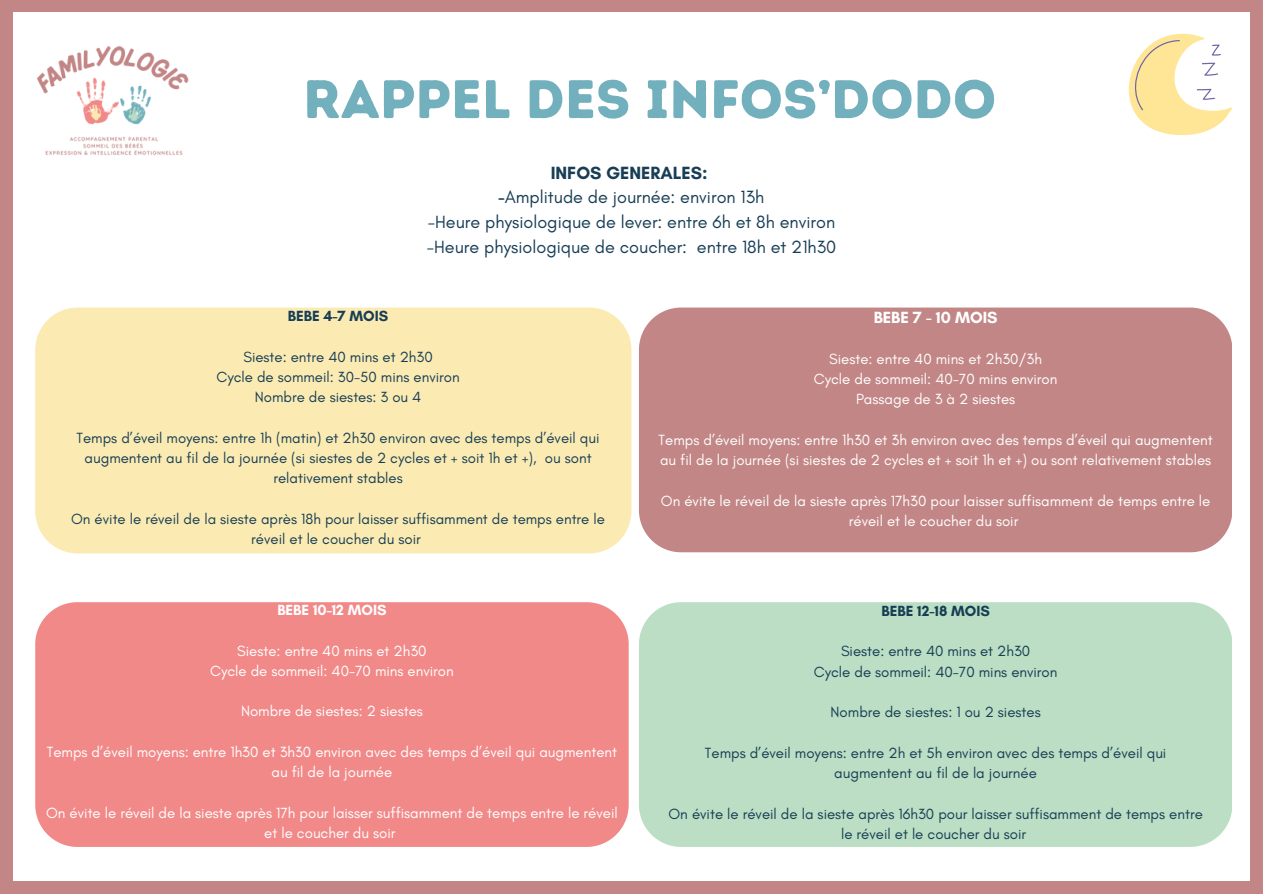
<style>
.page{position:relative;width:1263px;height:894px;background:#fff}
.page>*{position:absolute;margin:0;border:0;box-sizing:border-box;transform-origin:0 0}
.t1{font:54px "Intro Rust Base";color:#72b0bd}
.t2{font:18px "Glacial Indifference";color:#183e55}
.t3{font:700 18px "Glacial Indifference";color:#183e55}
.t4{font:700 16.5px "Glacial Indifference";color:#fff}
.t5{font:15px/20.2px "Glacial Indifference";color:#183e55;text-align:center}
.t6{font:15px/20.2px "Glacial Indifference";color:#fff;text-align:center}
.t7{font:700 15px "Glacial Indifference";color:#183e55}
.t8{font:700 15px "Glacial Indifference";color:#fff}
.s1{font-weight:700}
</style>
<div class="page">
<div style="left:0;top:0;width:1263px;height:893px;background:#c38686"></div>
<div style="left:13px;top:12px;width:1237px;height:869px;background:#fff"></div>
<img style="left:36px;top:46px;width:153px;height:109px">
<svg style="left:1128px;top:34px;width:104px;height:101px"></svg>
<div style="left:35px;top:307px;width:596px;height:246px;background:#fbebb3"></div>
<div style="left:639px;top:307px;width:593px;height:245px;background:#c38686"></div>
<div style="left:35px;top:602px;width:593px;height:244px;background:#f28989"></div>
<div style="left:639px;top:602px;width:593px;height:244px;background:#bbdec4"></div>
<h1 class="t1" style="left:303px;top:67px;width:694px">RAPPEL DES INFOS’DODO</h1>
<h3 class="t3" style="left:551px;top:161px;width:159px">INFOS GENERALES:</h3>
<h3 class="t2" style="left:499px;top:186px;width:267px"><span class="s1">-</span>Amplitude de journée: environ 13h</h3>
<h3 class="t2" style="left:428px;top:211px;width:409px">-Heure physiologique de lever: entre 6h et 8h environ</h3>
<h3 class="t2" style="left:427px;top:236px;width:262px">-Heure physiologique de coucher:</h3>
<p class="t2" style="left:697px;top:236px;width:141px">entre 18h et 21h30</p>
<p class="t7" style="left:288px;top:307px;width:102px">BEBE 4-7 MOIS</p>
<h4 class="t5" style="left:243px;top:346px;width:191px">Sieste: entre 40 mins et 2h30</h4>
<p class="t5" style="left:216px;top:366px;width:245px">Cycle de sommeil: 30-50 mins environ</p>
<p class="t5" style="left:255px;top:387px;width:168px">Nombre de siestes: 3 ou 4</p>
<p class="t5" style="left:77px;top:427px;width:524px">Temps d’éveil moyens: entre 1h (matin) et 2h30 environ avec des temps d’éveil qui augmentent au fil de la journée (si siestes de 2 cycles et + soit 1h et +), ou sont relativement stables</p>
<p class="t5" style="left:71px;top:508px;width:535px">On évite le réveil de la sieste après 18h pour laisser suffisamment de temps entre le réveil et le coucher du soir</p>
<p class="t8" style="left:277px;top:600px;width:111px">BEBE 10-12 MOIS</p>
<p class="t6" style="left:237px;top:640px;width:191px">Sieste: entre 40 mins et 2h30</p>
<p class="t6" style="left:210px;top:660px;width:245px">Cycle de sommeil: 40-70 mins environ</p>
<h4 class="t6" style="left:241px;top:700px;width:183px">Nombre de siestes: 2 siestes</h4>
<p class="t6" style="left:47px;top:741px;width:572px">Temps d’éveil moyens: entre 1h30 et 3h30 environ avec des temps d’éveil qui augmentent au fil de la journée</p>
<p class="t6" style="left:46px;top:802px;width:573px">On évite le réveil de la sieste après 17h pour laisser suffisamment de temps entre le réveil et le coucher du soir</p>
<p class="t4" style="left:874px;top:307px;width:125px">BEBE 7 - 10 MOIS</p>
<p class="t6" style="left:829px;top:348px;width:214px">Sieste: entre 40 mins et 2h30/3h</p>
<h2 class="t6" style="left:814px;top:368px;width:245px">Cycle de sommeil: 40-70 mins environ</h2>
<p class="t6" style="left:856px;top:389px;width:161px">Passage de 3 à 2 siestes</p>
<p class="t6" style="left:659px;top:429px;width:556px;text-align:left">Temps d’éveil moyens: entre 1h30 et 3h environ avec des temps d’éveil qui augmentent au fil de la journée (si siestes de 2 cycles et + soit 1h et +) ou sont relativement stables</p>
<p class="t6" style="left:661px;top:490px;width:551px">On évite le réveil de la sieste après 17h30 pour laisser suffisamment de temps entre le réveil et le coucher du soir</p>
<p class="t7" style="left:881px;top:601px;width:110px">BEBE 12-18 MOIS</p>
<p class="t5" style="left:841px;top:640px;width:191px">Sieste: entre 40 mins et 2h30</p>
<p class="t5" style="left:814px;top:661px;width:245px">Cycle de sommeil: 40-70 mins environ</p>
<p class="t5" style="left:831px;top:701px;width:212px">Nombre de siestes: 1 ou 2 siestes</p>
<h4 class="t5" style="left:705px;top:742px;width:463px">Temps d’éveil moyens: entre 2h et 5h environ avec des temps d’éveil qui augmentent au fil de la journée</h4>
<p class="t5" style="left:668px;top:802px;width:536px">On évite le réveil de la sieste après 16h30 pour laisser suffisamment de temps entre le réveil et le coucher du soir</p>
</div>
